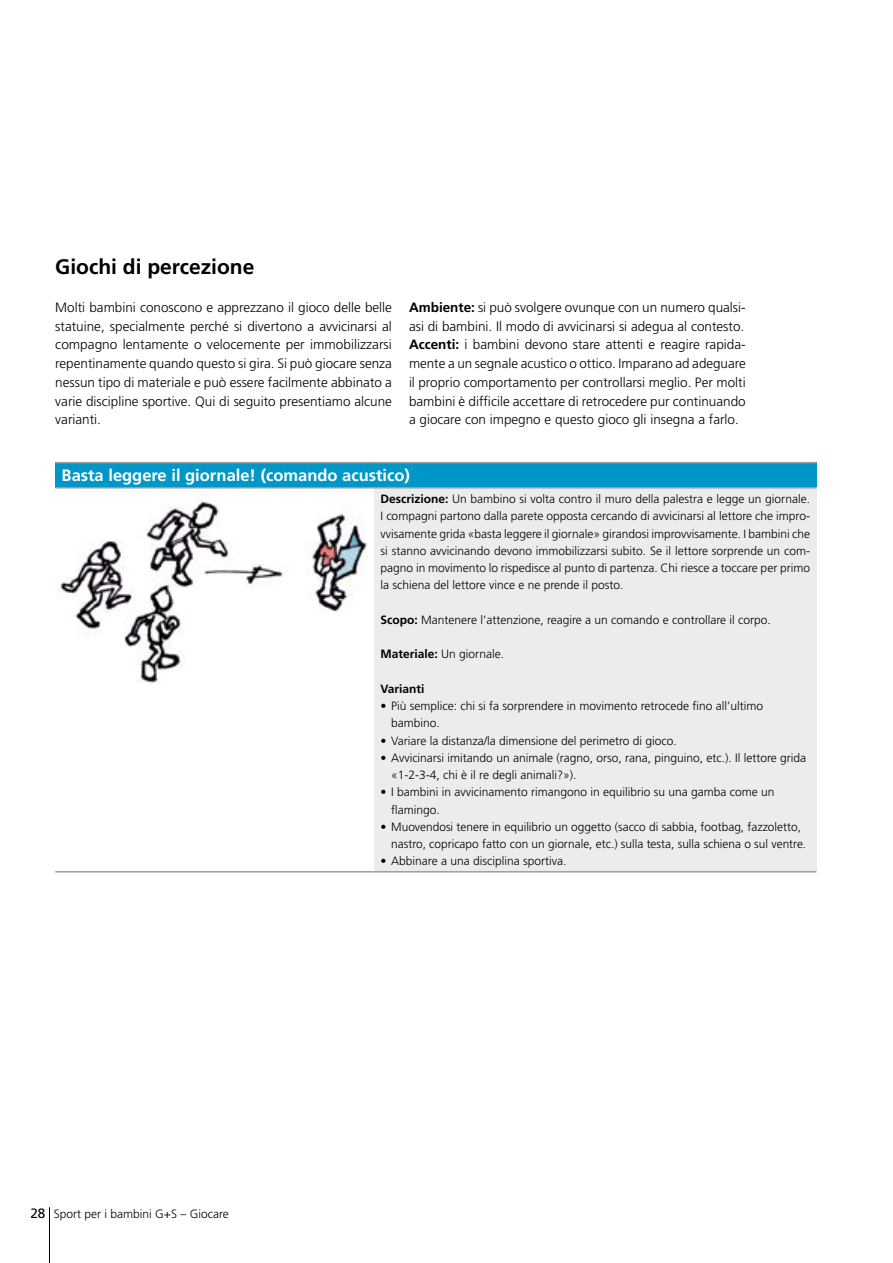
<style>
.page{position:relative;width:893px;height:1263px;background:#fff}
.page>*{position:absolute;margin:0;border:0;box-sizing:border-box;transform-origin:0 0}
._2_Titel_2{font:700 21px "Frutiger LT";color:#000}
._4b_Titel_Tabelle{font:700 16.5px "Frutiger LT";color:#fff}
.Gundtext_i{font:300 13.5px/18.8px "Frutiger LT";color:#000;text-align:justify}
.Tabelle_i{font:300 12px/17.2px "Frutiger LT";color:#000;text-align:justify}
.Tabelle_i_Einzug{font:300 12px/17.2px "Frutiger LT";color:#000}
.t1{font:12px "Frutiger LT";color:#000}
.Tabelle_i-2{font:700 12px "Frutiger LT";color:#000}
.s1{font-weight:700}
.s2{font-size:13.5px}
</style>
<div class="page">
<hr style="left:49px;top:1207px;width:1px;height:56px;background:#000">
<div style="left:55px;top:463px;width:761px;height:25px;background:#0097c8"></div>
<div style="left:374px;top:488px;width:442px;height:384px;background:#ececec"></div>
<hr style="left:55px;top:462px;width:319px;height:1px;background:#9c9c9d">
<hr style="left:374px;top:462px;width:442px;height:1px;background:#9c9c9d">
<hr style="left:55px;top:487px;width:319px;height:1px;background:#9c9c9d">
<hr style="left:374px;top:487px;width:442px;height:1px;background:#9c9c9d">
<hr style="left:55px;top:871px;width:319px;height:1px;background:#9c9c9d">
<hr style="left:374px;top:871px;width:442px;height:1px;background:#9c9c9d">
<img style="left:60px;top:500px;width:308px;height:185px">
<p class="_2_Titel_2" style="left:55px;top:255px;width:201px">Giochi di percezione</p>
<p class="Gundtext_i" style="left:55px;top:298px;width:338px">Molti bambini conoscono e apprezzano il gioco delle belle statuine, specialmente perché si divertono a avvicinarsi al compagno lentamente o velocemente per immobilizzarsi repentinamente quando questo si gira. Si può giocare senza nessun tipo di materiale e può essere facilmente abbinato a varie discipline sportive. Qui di seguito presentiamo alcune varianti.</p>
<p class="Gundtext_i" style="left:409px;top:298px;width:338px"><span class="s1">Ambiente:</span> si può svolgere ovunque con un numero qualsi&shy;asi di bambini. Il modo di avvicinarsi si adegua al contesto.</p>
<p class="Gundtext_i" style="left:409px;top:335px;width:338px"><span class="s1">Accenti:</span> i bambini devono stare attenti e reagire rapida&shy;mente a un segnale acustico o ottico. Imparano ad adeguare il proprio comportamento per controllarsi meglio. Per molti bambini è difficile accettare di retrocedere pur continuando a giocare con impegno e questo gioco gli insegna a farlo.</p>
<p class="_4b_Titel_Tabelle" style="left:62px;top:466px;width:350px">Basta leggere il giornale! (comando acustico)</p>
<p class="Tabelle_i" style="left:381px;top:490px;width:431px"><span class="s1">Descrizione:</span> Un bambino si volta contro il muro della palestra e legge un giornale.<br>I compagni partono dalla parete opposta cercando di avvicinarsi al lettore che impro&shy;vvisamente grida «basta leggere il giornale» girandosi improvvisamente. I bambini che si stanno avvicinando devono immobilizzarsi subito. Se il lettore sorprende un com&shy;pagno in movimento lo rispedisce al punto di partenza. Chi riesce a toccare per primo la schiena del lettore vince e ne prende il posto.</p>
<p class="Tabelle_i" style="left:381px;top:611px;width:392px"><span class="s1">Scopo:</span> Mantenere l’attenzione, reagire a un comando e controllare il corpo.</p>
<p class="Tabelle_i" style="left:381px;top:646px;width:125px"><span class="s1">Materiale:</span> Un giornale.</p>
<p class="Tabelle_i-2" style="left:381px;top:682px;width:46px">Varianti</p>
<p class="Tabelle_i_Einzug" style="left:391px;top:697px;width:373px;text-indent:-11px">• Più semplice: chi si fa sorprendere in movimento retrocede fino all’ultimo bambino.</p>
<p class="Tabelle_i_Einzug" style="left:381px;top:732px;width:298px">• Variare la distanza/la dimensione del perimetro di gioco.</p>
<p class="Tabelle_i_Einzug" style="left:391px;top:749px;width:416px;text-indent:-11px">• Avvicinarsi imitando un animale (ragno, orso, rana, pinguino, etc.). Il lettore grida «1-2-3-4, chi è il re degli animali?»).</p>
<p class="Tabelle_i_Einzug" style="left:391px;top:784px;width:385px;text-indent:-11px">• I bambini in avvicinamento rimangono in equilibrio su una gamba come un flamingo.</p>
<p class="Tabelle_i_Einzug" style="left:391px;top:818px;width:416px;text-indent:-11px">• Muovendosi tenere in equilibrio un oggetto (sacco di sabbia, footbag, fazzoletto, nastro, copricapo fatto con un giornale, etc.) sulla testa, sulla schiena o sul ventre.</p>
<p class="Tabelle_i_Einzug" style="left:381px;top:853px;width:187px">• Abbinare a una disciplina sportiva.</p>
<p class="t1" style="left:30px;top:1207px;width:140px"><span class="s2">28</span> XXXXXX XXXXXXXX</p>
<p class="Tabelle_i" style="left:54px;top:1206px;width:176px">Sport per i bambini G+S – Giocare</p>
</div>
